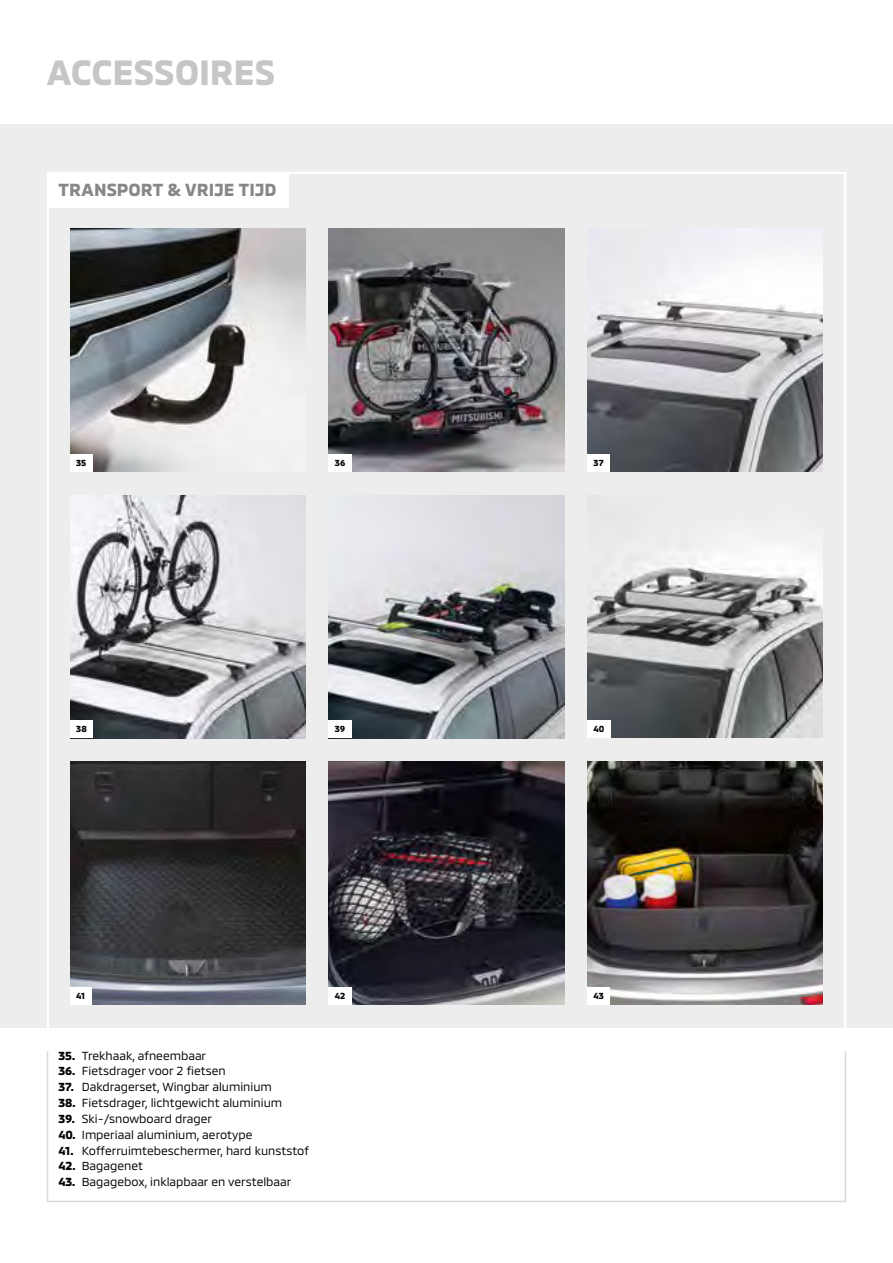
<style>
.page{position:relative;width:893px;height:1263px;background:#fff}
.page>*{position:absolute;margin:0;border:0;box-sizing:border-box;transform-origin:0 0}
.t1{font:700 36px "MMC";letter-spacing:-.005em;color:#c6c6c6}
.t2{font:700 18px "MMC";color:#878787}
.t3{font:12px "MMC";color:#000}
.t4{font:700 9px "MMC";letter-spacing:.03em;color:#000}
.s1{font-weight:700}
</style>
<div class="page">
<div style="left:0;top:124px;width:893px;height:904px;background:#ededed"></div>
<div style="left:47px;top:172px;width:241px;height:35px;background:#fff"></div>
<img style="left:329px;top:761px;width:235px;height:243px">
<img style="left:70px;top:229px;width:235px;height:243px">
<img style="left:587px;top:229px;width:236px;height:243px">
<img style="left:70px;top:495px;width:235px;height:243px">
<img style="left:587px;top:544px;width:236px;height:194px">
<img style="left:329px;top:229px;width:235px;height:243px">
<img style="left:329px;top:495px;width:235px;height:243px">
<img style="left:70px;top:761px;width:235px;height:243px">
<div style="left:47px;top:1050px;width:799px;height:152px;border:2px solid #dadada"></div>
<div style="left:70px;top:986px;width:21px;height:18px;background:#fff"></div>
<div style="left:329px;top:986px;width:23px;height:18px;background:#fff"></div>
<div style="left:70px;top:720px;width:23px;height:18px;background:#fff"></div>
<div style="left:329px;top:720px;width:23px;height:18px;background:#fff"></div>
<div style="left:587px;top:454px;width:23px;height:18px;background:#fff"></div>
<div style="left:587px;top:720px;width:24px;height:18px;background:#fff"></div>
<div style="left:70px;top:454px;width:23px;height:18px;background:#fff"></div>
<div style="left:329px;top:454px;width:23px;height:18px;background:#fff"></div>
<img style="left:587px;top:761px;width:236px;height:243px">
<div style="left:587px;top:986px;width:23px;height:18px;background:#fff"></div>
<h1 class="t1" style="left:47px;top:44px;width:230px">ACCESSOIRES</h1>
<h2 class="t2" style="left:58px;top:175px;width:220px">TRANSPORT &amp; VRIJE TIJD</h2>
<p class="t4" style="left:76px;top:456px;width:12px">35</p>
<p class="t4" style="left:335px;top:456px;width:12px">36</p>
<p class="t4" style="left:76px;top:722px;width:12px">38</p>
<p class="t4" style="left:335px;top:722px;width:12px">39</p>
<p class="t4" style="left:76px;top:988px;width:11px">41</p>
<p class="t4" style="left:335px;top:988px;width:12px">42</p>
<p class="t3" style="left:58px;top:1045px;width:149px"><span class="s1">35.</span> Trekhaak, afneembaar</p>
<p class="t3" style="left:58px;top:1061px;width:169px"><span class="s1">36.</span> Fietsdrager voor 2 fietsen</p>
<p class="t3" style="left:58px;top:1077px;width:215px"><span class="s1">37.</span> Dakdragerset, Wingbar aluminium</p>
<p class="t3" style="left:58px;top:1093px;width:225px"><span class="s1">38.</span> Fietsdrager, lichtgewicht aluminium</p>
<p class="t3" style="left:58px;top:1109px;width:155px"><span class="s1">39.</span> Ski-/snowboard drager</p>
<p class="t3" style="left:58px;top:1125px;width:196px"><span class="s1">40.</span> Imperiaal aluminium, aerotype</p>
<p class="t3" style="left:58px;top:1141px;width:252px"><span class="s1">41.</span> Kofferruimtebeschermer, hard kunststof</p>
<p class="t3" style="left:58px;top:1156px;width:86px"><span class="s1">42.</span> Bagagenet</p>
<p class="t3" style="left:58px;top:1172px;width:234px"><span class="s1">43.</span> Bagagebox, inklapbaar en verstelbaar</p>
<p class="t4" style="left:593px;top:456px;width:12px">37</p>
<p class="t4" style="left:593px;top:722px;width:13px">40</p>
<p class="t4" style="left:593px;top:988px;width:12px">43</p>
</div>
